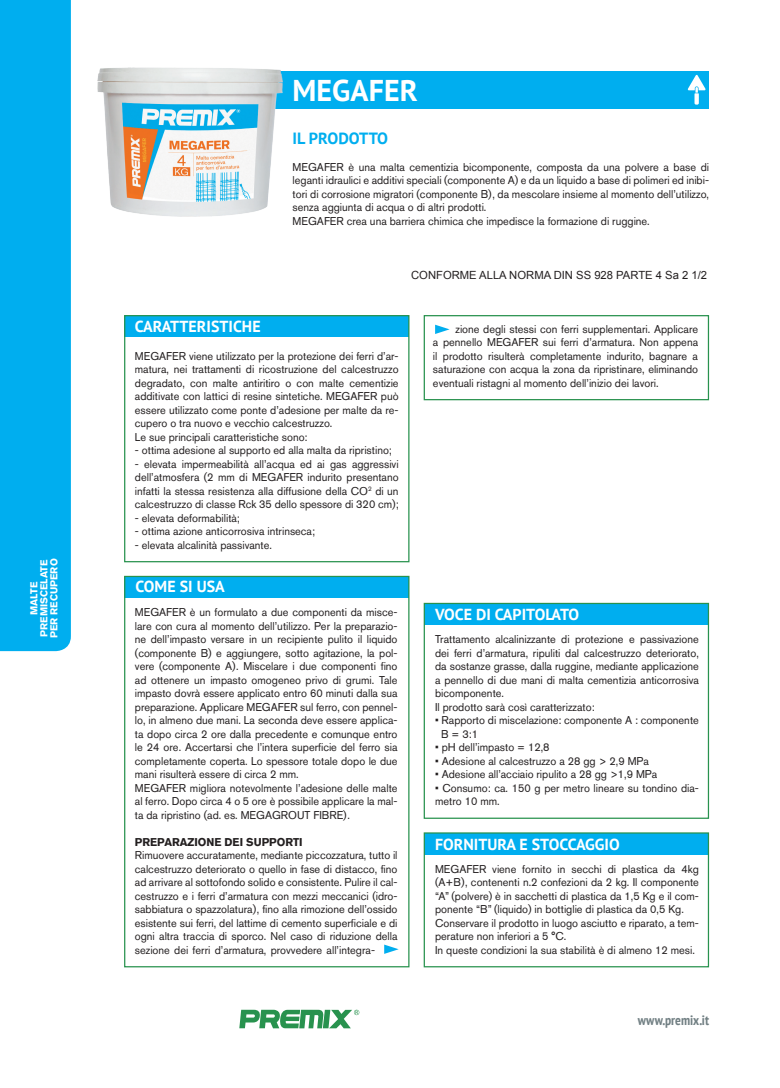
<style>
.page{position:relative;width:780px;height:1088px;background:#fff}
.page>*{position:absolute;margin:0;border:0;box-sizing:border-box;transform-origin:0 0}
.t1{font:700 30px "PT Sans";color:#fff}
.t2{font:700 16.25px "PT Sans";color:#00aeef}
.t3{font:700 15.88px "PT Sans";color:#fff}
.t4{font:700 condensed 13.75px "PT Sans";color:#717f83}
.t5{font:11.25px/13.5px "Akzidenz Grotesk BQ";color:#231f20}
.t6{font:11.25px "Arial";color:#231f20}
.t7{font:700 11.25px "Akzidenz Grotesk BQ";color:#231f20}
.t8{font:700 10px/10px "Akzidenz Grotesk BQ";color:#fff;text-align:center}
</style>
<div class="page">
<svg style="left:239px;top:1010px;width:120px;height:18px"></svg>
<div style="left:0;top:0;width:71px;height:651px;background:#00aeef"></div>
<div style="left:245px;top:71px;width:464px;height:38px;background:#00aeef"></div>
<svg style="left:687px;top:75px;width:18px;height:30px"></svg>
<div style="left:125px;top:316px;width:284px;height:21px;background:#00aeef"></div>
<div style="left:124px;top:315px;width:285px;height:247px;border:1px solid #28924e"></div>
<div style="left:424px;top:603px;width:284px;height:22px;background:#00aeef"></div>
<div style="left:423px;top:603px;width:286px;height:216px;border:1px solid #28924e"></div>
<div style="left:424px;top:833px;width:284px;height:22px;background:#00aeef"></div>
<div style="left:423px;top:832px;width:286px;height:135px;border:1px solid #28924e"></div>
<div style="left:125px;top:576px;width:284px;height:21px;background:#00aeef"></div>
<div style="left:124px;top:576px;width:285px;height:391px;border:1px solid #28924e"></div>
<div style="left:423px;top:315px;width:286px;height:85px;border:1px solid #28924e"></div>
<svg style="left:435px;top:325px;width:14px;height:9px"></svg>
<svg style="left:384px;top:944px;width:14px;height:10px"></svg>
<img style="left:98px;top:67px;width:185px;height:150px">
<p class="t8" style="left:29px;top:638px;width:81px;rotate:-90deg">MALTE<br>PREMISCELATE<br>PER RECUPERO</p>
<h1 class="t1" style="left:292px;top:70px;width:127px">MEGAFER</h1>
<h2 class="t2" style="left:292px;top:127px;width:97px">IL PRODOTTO</h2>
<p class="t5" style="left:292px;top:160px;width:418px">MEGAFER è una malta cementizia bicomponente, composta da una polvere a base di leganti idraulici e additivi speciali (componente A) e da un liquido a base di polimeri ed inibi&shy;tori di corrosione migratori (componente B), da mescolare insieme al momento dell’utilizzo, senza aggiunta di acqua o di altri prodotti.<br>MEGAFER crea una barriera chimica che impedisce la formazione di ruggine.</p>
<p class="t6" style="left:411px;top:267px;width:297px">CONFORME ALLA NORMA DIN SS 928 PARTE 4 Sa 2 1/2</p>
<h3 class="t3" style="left:135px;top:316px;width:127px">CARATTERISTICHE</h3>
<p class="t5" style="left:135px;top:349px;width:265px">MEGAFER viene utilizzato per la protezione dei ferri d’ar&shy;matura, nei trattamenti di ricostruzione del calcestruzzo degradato, con malte antiritiro o con malte cementizie additivate con lattici di resine sintetiche. MEGAFER può essere utilizzato come ponte d’adesione per malte da re&shy;cupero o tra nuovo e vecchio calcestruzzo.<br>Le sue principali caratteristiche sono:</p>
<p class="t5" style="left:135px;top:443px;width:258px">- ottima adesione al supporto ed alla malta da ripristino;</p>
<p class="t5" style="left:135px;top:457px;width:265px;text-align:justify">- elevata impermeabilità all’acqua ed ai gas aggressivi dell’atmosfera (2 mm di MEGAFER indurito presentano infatti la stessa resistenza alla diffusione della CO<sup>2</sup> di un calcestruzzo di classe Rck 35 dello spessore di 320 cm);</p>
<p class="t5" style="left:135px;top:511px;width:106px">- elevata deformabilità;</p>
<p class="t5" style="left:135px;top:524px;width:182px">- ottima azione anticorrosiva intrinseca;</p>
<p class="t5" style="left:135px;top:538px;width:139px">- elevata alcalinità passivante.</p>
<h3 class="t3" style="left:135px;top:576px;width:91px">COME SI USA</h3>
<p class="t5" style="left:135px;top:605px;width:264px">MEGAFER è un formulato a due componenti da misce&shy;lare con cura al momento dell’utilizzo. Per la preparazio&shy;ne dell’impasto versare in un recipiente pulito il liquido (componente B) e aggiungere, sotto agitazione, la pol&shy;vere (componente A). Miscelare i due componenti fino ad ottenere un impasto omogeneo privo di grumi. Tale impasto dovrà essere applicato entro 60 minuti dalla sua preparazione. Applicare MEGAFER sul ferro, con pennel&shy;lo, in almeno due mani. La seconda deve essere applica&shy;ta dopo circa 2 ore dalla precedente e comunque entro le 24 ore. Accertarsi che l’intera superficie del ferro sia completamente coperta. Lo spessore totale dopo le due mani risulterà essere di circa 2 mm.<br>MEGAFER migliora notevolmente l’adesione delle malte al ferro. Dopo circa 4 o 5 ore è possibile applicare la mal&shy;ta da ripristino (ad. es. MEGAGROUT FIBRE).</p>
<p class="t7" style="left:135px;top:835px;width:169px">PREPARAZIONE DEI SUPPORTI</p>
<p class="t5" style="left:135px;top:848px;width:264px;text-align:justify">Rimuovere accuratamente, mediante piccozzatura, tutto il calcestruzzo deteriorato o quello in fase di distacco, fino ad arrivare al sottofondo solido e consistente. Pulire il cal&shy;cestruzzo e i ferri d’armatura con mezzi meccanici (idro&shy;sabbiatura o spazzolatura), fino alla rimozione dell’ossido esistente sui ferri, del lattime di cemento superficiale e di ogni altra traccia di sporco. Nel caso di riduzione della sezione dei ferri d’armatura, provvedere all’integra-</p>
<p class="t5" style="left:433px;top:322px;width:267px;text-align:justify;text-indent:23px">zione degli stessi con ferri supplementari. Applicare a pennello MEGAFER sui ferri d’armatura. Non appena il prodotto risulterà completamente indurito, bagnare a saturazione con acqua la zona da ripristinare, eliminando eventuali ristagni al momento dell’inizio dei lavori.</p>
<h3 class="t3" style="left:435px;top:603px;width:145px">VOCE DI CAPITOLATO</h3>
<p class="t5" style="left:435px;top:632px;width:265px">Trattamento alcalinizzante di protezione e passivazione dei ferri d’armatura, ripuliti dal calcestruzzo deteriorato, da sostanze grasse, dalla ruggine, mediante applicazione a pennello di due mani di malta cementizia anticorrosiva bicomponente.<br>Il prodotto sarà così caratterizzato:</p>
<p class="t5" style="left:441px;top:713px;width:259px;text-indent:-6px">• Rapporto di miscelazione: componente A : componente<br>B = 3:1</p>
<p class="t5" style="left:435px;top:740px;width:116px">• pH dell’impasto = 12,8</p>
<p class="t5" style="left:435px;top:754px;width:215px">• Adesione al calcestruzzo a 28 gg &gt; 2,9 MPa</p>
<p class="t5" style="left:435px;top:767px;width:224px">• Adesione all’acciaio ripulito a 28 gg &gt;1,9 MPa</p>
<p class="t5" style="left:435px;top:781px;width:265px">• Consumo: ca. 150 g per metro lineare su tondino dia&shy;metro 10 mm.</p>
<h3 class="t3" style="left:435px;top:834px;width:186px">FORNITURA E STOCCAGGIO</h3>
<p class="t5" style="left:435px;top:862px;width:265px">MEGAFER viene fornito in secchi di plastica da 4kg (A+B), contenenti n.2 confezioni da 2 kg. Il componente “A” (polvere) è in sacchetti di plastica da 1,5 Kg e il com&shy;ponente “B” (liquido) in bottiglie di plastica da 0,5 Kg.<br>Conservare il prodotto in luogo asciutto e riparato, a tem&shy;perature non inferiori a 5 °C.<br>In queste condizioni la sua stabilità è di almeno 12 mesi.</p>
<p class="t4" style="left:637px;top:1011px;width:73px">www.premix.it</p>
</div>
